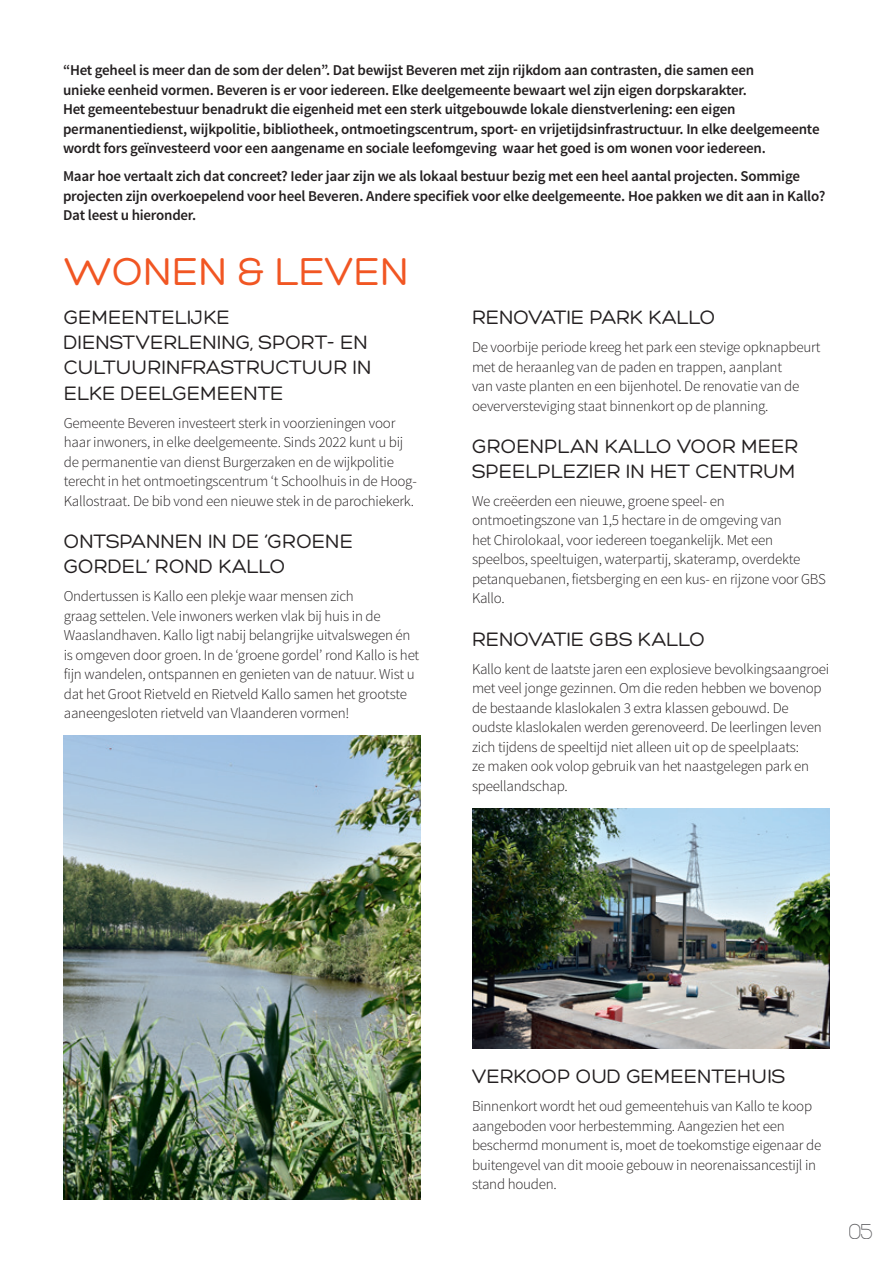
<style>
.page{position:relative;width:893px;height:1263px;background:#fff}
.page>*{position:absolute;margin:0;border:0;box-sizing:border-box;transform-origin:0 0}
.t1{font:42px "Hero";letter-spacing:-.005em;color:#f15623}
.t2{font:300 24px "Hero";color:#5c5c5f}
.t3{font:21px/25.2px "Hero";letter-spacing:-.005em;color:#231f20}
.t4{font:300 15px/19.5px "Source Sans Pro";letter-spacing:-.015em;color:#231f20}
.t5{font:600 15px/19.5px "Source Sans Pro";letter-spacing:-.015em;color:#231f20}
</style>
<div class="page">
<img style="left:472px;top:809px;width:357px;height:240px">
<img style="left:64px;top:736px;width:357px;height:463px">
<p class="t5" style="left:63px;top:61px;width:758px">“Het geheel is meer dan de som der delen”. Dat bewijst Beveren met zijn rijkdom aan contrasten, die samen een<br>unieke eenheid vormen. Beveren is er voor iedereen. Elke deelgemeente bewaart wel zijn eigen dorpskarakter.<br>Het gemeentebestuur benadrukt die eigenheid met een sterk uitgebouwde lokale dienstverlening: een eigen permanentiedienst, wijkpolitie, bibliotheek, ontmoetingscentrum, sport- en vrijetijdsinfrastructuur. In elke deelgemeente wordt fors geïnvesteerd voor een aangename en sociale leefomgeving waar het goed is om wonen voor iedereen.</p>
<p class="t5" style="left:63px;top:167px;width:764px">Maar hoe vertaalt zich dat concreet? Ieder jaar zijn we als lokaal bestuur bezig met een heel aantal projecten. Sommige projecten zijn overkoepelend voor heel Beveren. Andere specifiek voor elke deelgemeente. Hoe pakken we dit aan in Kallo?<br>Dat leest u hieronder.</p>
<h1 class="t1" style="left:64px;top:247px;width:347px">WONEN &amp; LEVEN</h1>
<h3 class="t3" style="left:64px;top:305px;width:309px">GEMEENTELIJKE<br>DIENSTVERLENING, SPORT- EN<br>CULTUURINFRASTRUCTUUR IN<br>ELKE DEELGEMEENTE</h3>
<p class="t4" style="left:64px;top:413px;width:355px">Gemeente Beveren investeert sterk in voorzieningen voor haar inwoners, in elke deelgemeente. Sinds 2022 kunt u bij de permanentie van dienst Burgerzaken en de wijkpolitie terecht in het ontmoetingscentrum ‘t Schoolhuis in de Hoog-Kallostraat. De bib vond een nieuwe stek in de parochiekerk.</p>
<h3 class="t3" style="left:64px;top:529px;width:291px">ONTSPANNEN IN DE ‘GROENE<br>GORDEL’ ROND KALLO</h3>
<p class="t4" style="left:64px;top:586px;width:357px">Ondertussen is Kallo een plekje waar mensen zich<br>graag settelen. Vele inwoners werken vlak bij huis in de Waaslandhaven. Kallo ligt nabij belangrijke uitvalswegen én is omgeven door groen. In de ‘groene gordel’ rond Kallo is het fijn wandelen, ontspannen en genieten van de natuur. Wist u dat het Groot Rietveld en Rietveld Kallo samen het grootste aaneengesloten rietveld van Vlaanderen vormen!</p>
<h3 class="t3" style="left:472px;top:305px;width:245px">RENOVATIE PARK KALLO</h3>
<p class="t4" style="left:472px;top:337px;width:350px">De voorbije periode kreeg het park een stevige opknapbeurt met de heraanleg van de paden en trappen, aanplant<br>van vaste planten en een bijenhotel. De renovatie van de oeverversteviging staat binnenkort op de planning.</p>
<h3 class="t3" style="left:472px;top:434px;width:328px">GROENPLAN KALLO VOOR MEER<br>SPEELPLEZIER IN HET CENTRUM</h3>
<p class="t4" style="left:472px;top:491px;width:355px">We creëerden een nieuwe, groene speel- en ontmoetingszone van 1,5 hectare in de omgeving van<br>het Chirolokaal, voor iedereen toegankelijk. Met een speelbos, speeltuigen, waterpartij, skateramp, overdekte petanquebanen, fietsberging en een kus- en rijzone voor GBS Kallo.</p>
<h3 class="t3" style="left:472px;top:626px;width:234px">RENOVATIE GBS KALLO</h3>
<p class="t4" style="left:472px;top:659px;width:359px">Kallo kent de laatste jaren een explosieve bevolkingsaangroei met veel jonge gezinnen. Om die reden hebben we bovenop de bestaande klaslokalen 3 extra klassen gebouwd. De oudste klaslokalen werden gerenoveerd. De leerlingen leven zich tijdens de speeltijd niet alleen uit op de speelplaats:<br>ze maken ook volop gebruik van het naastgelegen park en speellandschap.</p>
<h3 class="t3" style="left:472px;top:1064px;width:315px">VERKOOP OUD GEMEENTEHUIS</h3>
<p class="t4" style="left:472px;top:1096px;width:351px">Binnenkort wordt het oud gemeentehuis van Kallo te koop aangeboden voor herbestemming. Aangezien het een beschermd monument is, moet de toekomstige eigenaar de buitengevel van dit mooie gebouw in neorenaissancestijl in stand houden.</p>
<h2 class="t2" style="left:848px;top:1218px;width:27px">05</h2>
</div>
